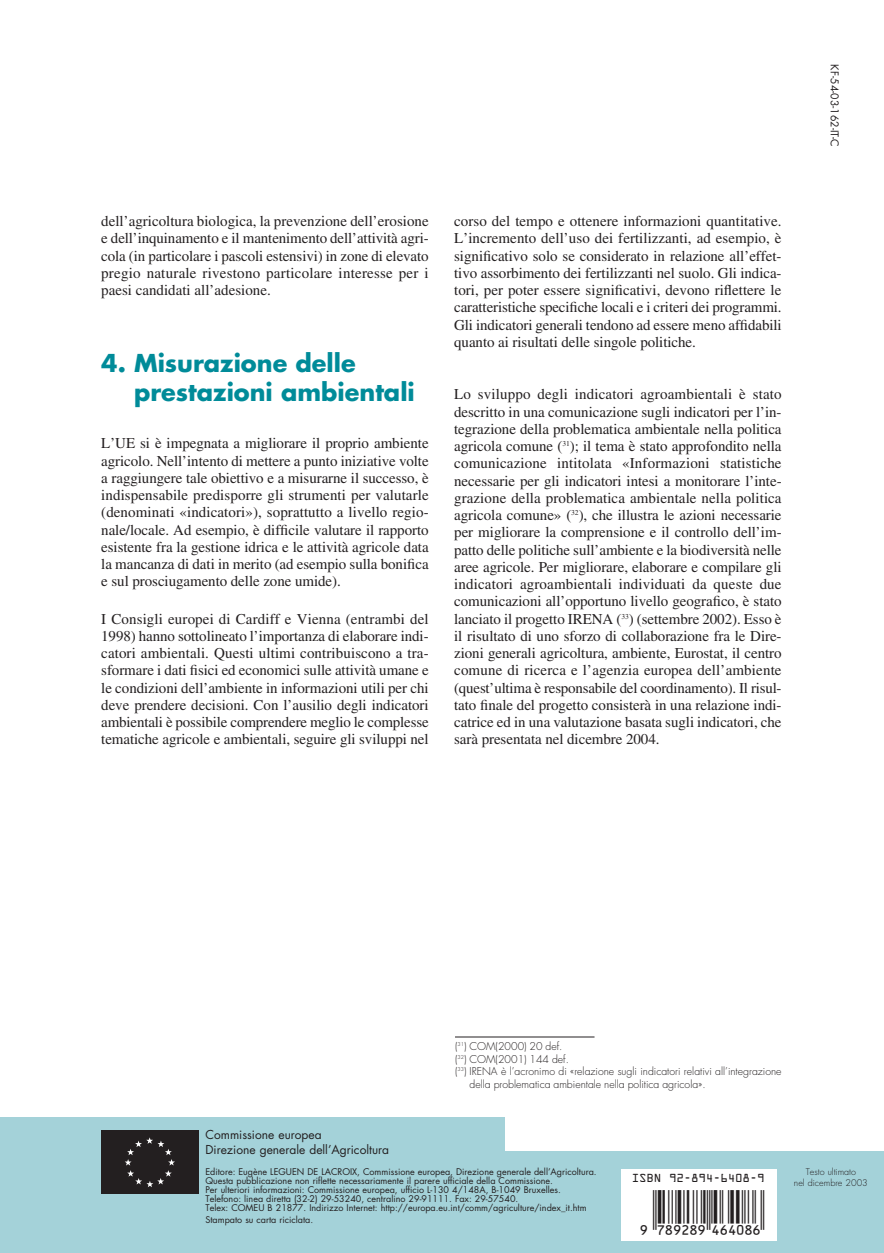
<style>
.page{position:relative;width:884px;height:1253px;background:#fff}
.page>*{position:absolute;margin:0;border:0;box-sizing:border-box;transform-origin:0 0}
.t1{font:45px "Ean P36";color:#231f20}
.t2{font:700 24px/28.5px "Futura";color:#008b99}
.t3{font:15px/17.2px "Times";letter-spacing:-.005em;color:#231f20;text-align:justify}
.t4{font:12px/14.2px "Futura";color:#231f20}
.t5{font:300 10.5px "Futura";color:#231f20}
.t6{font:10.5px "Futura";color:#231f20}
.t7{font:10.5px "OCRA";letter-spacing:-.02em;color:#231f20}
.t8{font:9px/9px "Futura";color:#231f20}
.t9{font:300 9px/10.5px "Futura";color:#231f20;text-align:center}
</style>
<div class="page">
<svg style="left:0;top:1036px;width:884px;height:217px"></svg>
<p class="t3" style="left:101px;top:214px;width:329px">dell’agricoltura biologica, la prevenzione dell’erosione e dell’inquinamento e il mantenimento dell’attività agri&shy;cola (in particolare i pascoli estensivi) in zone di elevato pregio naturale rivestono particolare interesse per i paesi candidati all’adesione.</p>
<h2 class="t2" style="left:134px;top:351px;width:282px;text-indent:-33px">4. Misurazione delle prestazioni ambientali</h2>
<p class="t3" style="left:101px;top:436px;width:329px">L’UE si è impegnata a migliorare il proprio ambiente agricolo. Nell’intento di mettere a punto iniziative volte a raggiungere tale obiettivo e a misurarne il successo, è indispensabile predisporre gli strumenti per valutarle (denominati «indicatori»), soprattutto a livello regio&shy;nale/locale. Ad esempio, è difficile valutare il rapporto esistente fra la gestione idrica e le attività agricole data la mancanza di dati in merito (ad esempio sulla bonifica e sul prosciugamento delle zone umide).</p>
<p class="t3" style="left:101px;top:611px;width:329px">I Consigli europei di Cardiff e Vienna (entrambi del 1998) hanno sottolineato l’importanza di elaborare indi&shy;catori ambientali. Questi ultimi contribuiscono a tra&shy;sformare i dati fisici ed economici sulle attività umane e le condizioni dell’ambiente in informazioni utili per chi deve prendere decisioni. Con l’ausilio degli indicatori ambientali è possibile comprendere meglio le complesse tematiche agricole e ambientali, seguire gli sviluppi nel</p>
<p class="t3" style="left:454px;top:214px;width:329px">corso del tempo e ottenere informazioni quantitative.<br>L’incremento dell’uso dei fertilizzanti, ad esempio, è significativo solo se considerato in relazione all’effet&shy;tivo assorbimento dei fertilizzanti nel suolo. Gli indica&shy;tori, per poter essere significativi, devono riflettere le caratteristiche specifiche locali e i criteri dei programmi.<br>Gli indicatori generali tendono ad essere meno affidabili quanto ai risultati delle singole politiche.</p>
<p class="t3" style="left:454px;top:387px;width:329px">Lo sviluppo degli indicatori agroambientali è stato descritto in una comunicazione sugli indicatori per l’in&shy;tegrazione della problematica ambientale nella politica agricola comune (<sup>31</sup>); il tema è stato approfondito nella comunicazione intitolata «Informazioni statistiche necessarie per gli indicatori intesi a monitorare l’inte&shy;grazione della problematica ambientale nella politica agricola comune» (<sup>32</sup>), che illustra le azioni necessarie per migliorare la comprensione e il controllo dell’im&shy;patto delle politiche sull’ambiente e la biodiversità nelle aree agricole. Per migliorare, elaborare e compilare gli indicatori agroambientali individuati da queste due comunicazioni all’opportuno livello geografico, è stato lanciato il progetto IRENA (<sup>33</sup>) (settembre 2002). Esso è il risultato di uno sforzo di collaborazione fra le Dire&shy;zioni generali agricoltura, ambiente, Eurostat, il centro comune di ricerca e l’agenzia europea dell’ambiente (quest’ultima è responsabile del coordinamento). Il risul&shy;tato finale del progetto consisterà in una relazione indi&shy;catrice ed in una valutazione basata sugli indicatori, che sarà presentata nel dicembre 2004.</p>
<p class="t6" style="left:839px;top:64px;width:84px;rotate:90deg">KF-54-03-162-IT-C</p>
<p class="t5" style="left:455px;top:1041px;width:109px">(<sup>31</sup>) COM(2000) 20 def.</p>
<p class="t5" style="left:455px;top:1054px;width:116px">(<sup>32</sup>) COM(2001) 144 def.</p>
<p class="t5" style="left:455px;top:1067px;width:328px">(<sup>33</sup>) IRENA è l’acronimo di «relazione sugli indicatori relativi all’integrazione</p>
<p class="t5" style="left:469px;top:1079px;width:238px">della problematica ambientale nella politica agricola».</p>
<p class="t4" style="left:205px;top:1129px;width:185px">Commissione europea<br>Direzione generale dell’Agricoltura</p>
<p class="t8" style="left:205px;top:1168px;width:393px">Editore: Eugène LEGUEN DE LACROIX, Commissione europea, Direzione generale dell’Agricoltura.<br>Questa pubblicazione non riflette necessariamente il parere ufficiale della Commissione.<br>Per ulteriori informazioni: Commissione europea, ufficio L-130 4/148A, B-1049 Bruxelles.<br>Telefono: linea diretta (32-2) 29-53240, centralino 29-91111. Fax: 29-57540.<br>Telex: COMEU B 21877. Indirizzo Internet: http://europa.eu.int/comm/agriculture/index_it.htm</p>
<p class="t8" style="left:205px;top:1216px;width:109px">Stampato su carta riciclata.</p>
<p class="t7" style="left:632px;top:1175px;width:134px">ISBN 92-894-6408-9</p>
<h1 class="t1" style="left:627px;top:1175px;width:138px">,!7IJ2I9-EGEAIG!</h1>
<p class="t9" style="left:794px;top:1168px;width:75px">Testo ultimato<br>nel dicembre 2003</p>
</div>
